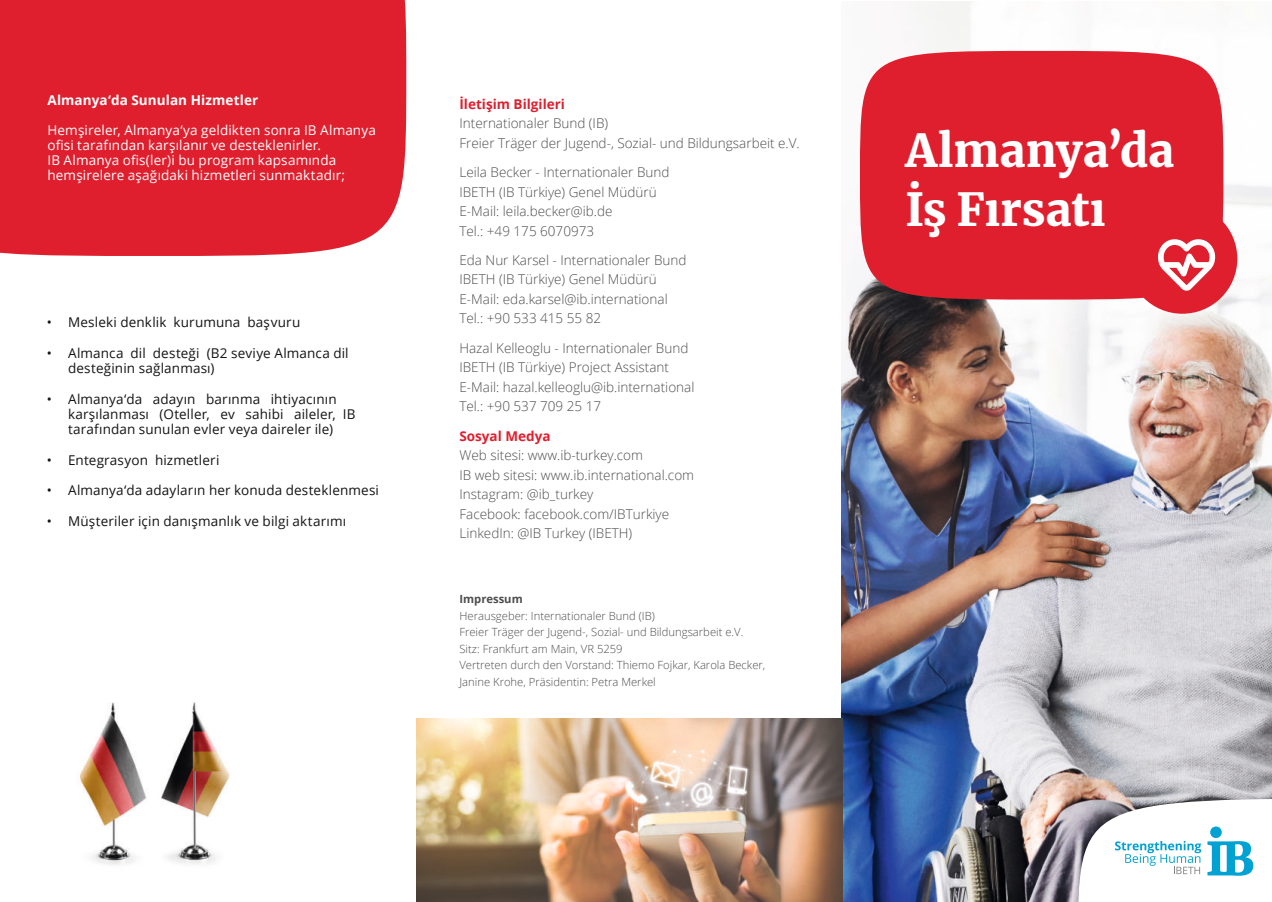
<style>
.page{position:relative;width:1272px;height:902px;background:#fff}
.page>*{position:absolute;margin:0;border:0;box-sizing:border-box;transform-origin:0 0}
.t1{font:900 45px/58.5px "Merriweather";color:#fff}
.t2{font:300 13.5px/19.5px "Open Sans";color:#4d4d4c}
.t3{font:13.5px/15px "Open Sans";letter-spacing:.01em;color:#131413}
.t4{font:13.5px/15px "Open Sans";letter-spacing:.01em;color:#fff}
.t5{font:700 13.5px "Open Sans";color:#e01f2e}
.t6{font:700 13.5px "Open Sans";letter-spacing:.01em;color:#fff}
.t7{font:300 11.25px/16.5px "Open Sans";color:#4d4d4c}
.t8{font:700 11.25px "Open Sans";color:#4d4d4c}
</style>
<div class="page">
<img style="left:842px;top:2px;width:429px;height:899px">
<div style="left:0;top:0;width:406px;height:256px;background:#e01f2e"></div>
<div style="left:860px;top:51px;width:363px;height:248px;background:#e01f2e;border-radius:50%"></div>
<div style="left:1127px;top:204px;width:110px;height:110px;background:#e01f2e;border-radius:50%"></div>
<svg style="left:1158px;top:239px;width:57px;height:51px"></svg>
<img style="left:417px;top:718px;width:425px;height:183px">
<img style="left:79px;top:702px;width:151px;height:163px">
<svg style="left:1077px;top:798px;width:194px;height:103px"></svg>
<p class="t6" style="left:47px;top:90px;width:212px">Almanya‘da Sunulan Hizmetler</p>
<p class="t4" style="left:47px;top:123px;width:330px">Hemşireler, Almanya‘ya geldikten sonra IB Almanya ofisi tarafından karşılanır ve desteklenirler.<br>IB Almanya ofis(ler)i bu program kapsamında hemşirelere aşağıdaki hizmetleri sunmaktadır;</p>
<p class="t3" style="left:47px;top:314px;width:255px">• Mesleki denklik kurumuna başvuru</p>
<p class="t3" style="left:68px;top:345px;width:282px;text-indent:-21px">• Almanca dil desteği (B2 seviye Almanca dil desteğinin sağlanması)</p>
<p class="t3" style="left:68px;top:391px;width:289px;text-indent:-21px">• Almanya‘da adayın barınma ihtiyacının karşılanması (Oteller, ev sahibi aileler, IB tarafından sunulan evler veya daireler ile)</p>
<p class="t3" style="left:47px;top:453px;width:174px">• Entegrasyon hizmetleri</p>
<p class="t3" style="left:47px;top:482px;width:333px">• Almanya‘da adayların her konuda desteklenmesi</p>
<p class="t3" style="left:47px;top:513px;width:301px">• Müşteriler için danışmanlık ve bilgi aktarımı</p>
<p class="t5" style="left:459px;top:94px;width:107px">İletişim Bilgileri</p>
<p class="t2" style="left:459px;top:115px;width:342px">Internationaler Bund (IB)<br>Freier Träger der Jugend-, Sozial- und Bildungsarbeit e.V.</p>
<p class="t2" style="left:459px;top:164px;width:211px">Leila Becker - Internationaler Bund<br>IBETH (IB Türkiye) Genel Müdürü<br>E-Mail: leila.becker@ib.de<br>Tel.: +49 175 6070973</p>
<p class="t2" style="left:459px;top:251px;width:228px">Eda Nur Karsel - Internationaler Bund<br>IBETH (IB Türkiye) Genel Müdürü<br>E-Mail: eda.karsel@ib.international<br>Tel.: +90 533 415 55 82</p>
<p class="t2" style="left:459px;top:339px;width:236px">Hazal Kelleoglu - Internationaler Bund IBETH (IB Türkiye) Project Assistant E-Mail: hazal.kelleoglu@ib.international Tel.: +90 537 709 25 17</p>
<p class="t5" style="left:459px;top:430px;width:93px">Sosyal Medya</p>
<p class="t2" style="left:459px;top:446px;width:236px">Web sitesi: www.ib-turkey.com<br>IB web sitesi: www.ib.international.com<br>Instagram: @ib_turkey<br>Facebook: facebook.com/IBTurkiye<br>LinkedIn: @IB Turkey (IBETH)</p>
<p class="t8" style="left:459px;top:594px;width:65px">Impressum</p>
<p class="t7" style="left:459px;top:608px;width:307px">Herausgeber: Internationaler Bund (IB)<br>Freier Träger der Jugend-, Sozial- und Bildungsarbeit e.V.<br>Sitz: Frankfurt am Main, VR 5259<br>Vertreten durch den Vorstand: Thiemo Fojkar, Karola Becker, Janine Krohe, Präsidentin: Petra Merkel</p>
<h1 class="t1" style="left:905px;top:124px;width:270px">Almanya’da<br>İş Fırsatı</h1>
</div>
